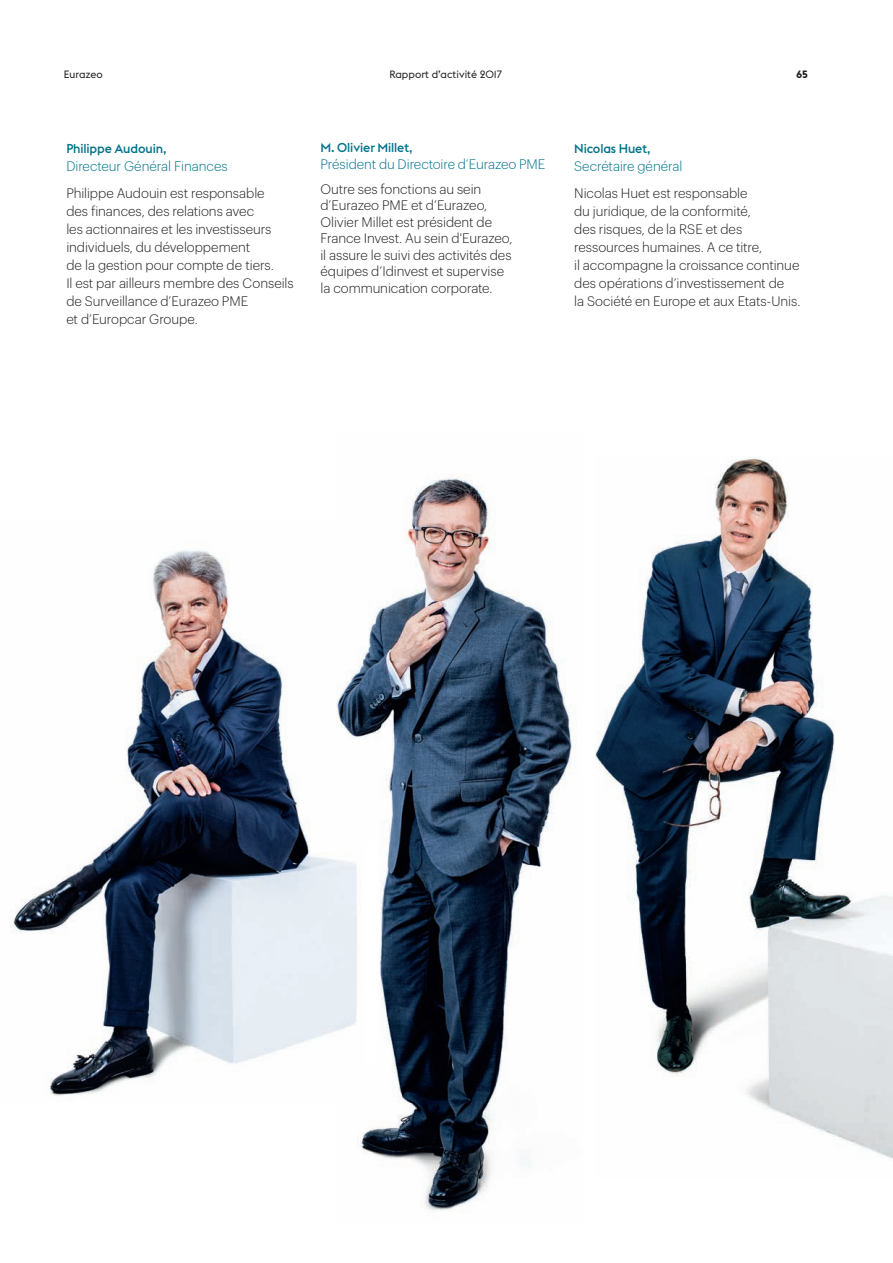
<style>
.page{position:relative;width:893px;height:1263px;background:#fff}
.page>*{position:absolute;margin:0;border:0;box-sizing:border-box;transform-origin:0 0}
.t1{font:300 13.5px/18px "Graphik";letter-spacing:-.005em;color:#231f20}
.t2{font:300 13.5px "Graphik";letter-spacing:-.005em;color:#01738a}
.t3{font:500 12.75px "Euclid Flex";letter-spacing:-.01em;color:#01738a}
.t4{font:10.5px "Euclid Flex";color:#231f20}
.t5{font:700 10.5px "Euclid Flex";color:#231f20}
</style>
<div class="page">
<img style="left:595px;top:457px;width:298px;height:702px">
<img style="left:11px;top:550px;width:325px;height:546px">
<img style="left:336px;top:477px;width:236px;height:734px">
<p class="t4" style="left:64px;top:71px;width:41px">Eurazeo</p>
<p class="t4" style="left:389px;top:71px;width:114px">Rapport d’activité 2017</p>
<p class="t5" style="left:797px;top:71px;width:13px">65</p>
<p class="t3" style="left:66px;top:144px;width:102px">Philippe Audouin,</p>
<p class="t2" style="left:66px;top:160px;width:163px">Directeur Général Finances</p>
<p class="t1" style="left:66px;top:185px;width:229px">Philippe Audouin est responsable<br>des finances, des relations avec<br>les actionnaires et les investisseurs individuels, du développement<br>de la gestion pour compte de tiers.<br>Il est par ailleurs membre des Conseils de Surveillance d’Eurazeo PME<br>et d’Europcar Groupe.</p>
<p class="t3" style="left:320px;top:143px;width:94px">M. Olivier Millet,</p>
<p class="t2" style="left:320px;top:158px;width:226px">Président du Directoire d’Eurazeo PME</p>
<p class="t1" style="left:320px;top:182px;width:194px;line-height:16.5px">Outre ses fonctions au sein d’Eurazeo PME et d’Eurazeo,<br>Olivier Millet est président de<br>France Invest. Au sein d'Eurazeo, il assure le suivi des activités des équipes d’Idinvest et supervise la communication corporate.</p>
<p class="t3" style="left:574px;top:144px;width:78px">Nicolas Huet,</p>
<p class="t2" style="left:574px;top:160px;width:110px">Secrétaire général</p>
<p class="t1" style="left:574px;top:185px;width:228px">Nicolas Huet est responsable<br>du juridique, de la conformité,<br>des risques, de la RSE et des ressources humaines. A ce titre,<br>il accompagne la croissance continue des opérations d’investissement de<br>la Société en Europe et aux Etats-Unis.</p>
</div>
